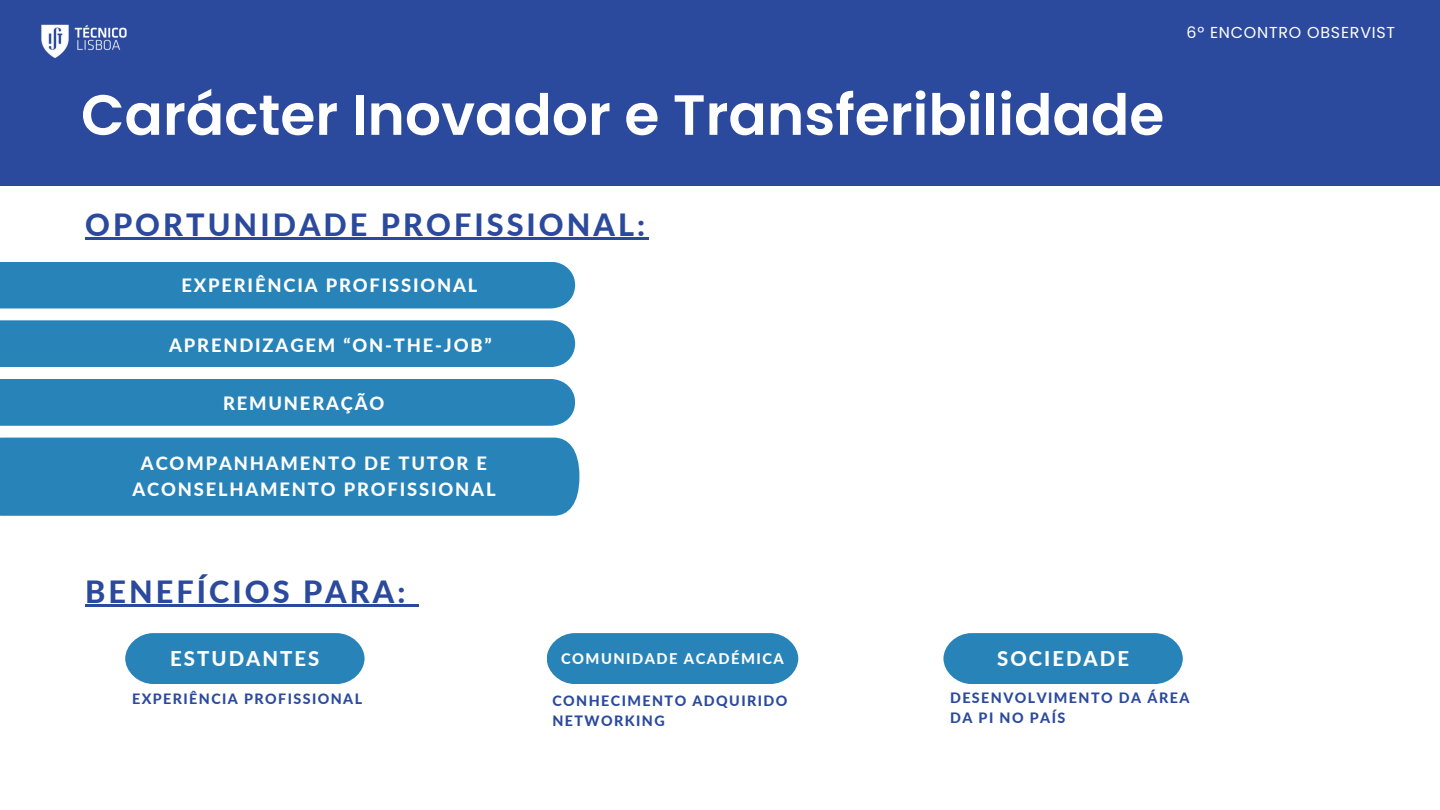
<style>
.page{position:relative;width:1440px;height:810px;background:#fff}
.page>*{position:absolute;margin:0;border:0;box-sizing:border-box;transform-origin:0 0}
.t1{font:600 56.7px "Poppins";color:#fff}
.t2{font:800 30.6px "Lato";letter-spacing:.1em;color:#2b4a9d}
.t3{font:800 20.3px "Lato";letter-spacing:.1em;color:#fff}
.t4{font:800 18.4px/25.3px "Lato";letter-spacing:.1em;color:#fff;text-align:center}
.t5{font:15.9px "Poppins";letter-spacing:.05em;color:#fff}
.t6{font:800 14.7px "Lato";letter-spacing:.1em;color:#fff}
.t7{font:800 14.3px/19.5px "Lato";letter-spacing:.1em;color:#2b4a9d}
</style>
<div class="page">
<div style="left:0;top:0;width:1440px;height:186px;background:#2b4a9d"></div>
<div style="left:0;top:262px;width:575px;height:46px;background:#2883b8"></div>
<div style="left:0;top:320px;width:575px;height:47px;background:#2883b8"></div>
<div style="left:0;top:379px;width:575px;height:47px;background:#2883b8"></div>
<div style="left:0;top:438px;width:579px;height:78px;background:#2883b8"></div>
<hr style="left:85px;top:238px;width:563px;height:2px;background:#2b4a9d">
<hr style="left:85px;top:605px;width:323px;height:2px;background:#2b4a9d">
<svg style="left:408px;top:605px;width:11px;height:2px"></svg>
<svg style="left:125px;top:633px;width:240px;height:51px;background:#348abc"></svg>
<svg style="left:547px;top:633px;width:251px;height:51px;background:#3289bb"></svg>
<svg style="left:943px;top:633px;width:240px;height:51px;background:#348abc"></svg>
<img style="left:41px;top:24px;width:86px;height:34px">
<p class="t1" style="left:81px;top:75px;width:1085px">Carácter Inovador e Transferibilidade</p>
<p class="t5" style="left:1186px;top:21px;width:210px">6º ENCONTRO OBSERVIST</p>
<p class="t2" style="left:85px;top:205px;width:562px">OPORTUNIDADE PROFISSIONAL:</p>
<p class="t4" style="left:181px;top:272px;width:297px">EXPERIÊNCIA PROFISSIONAL</p>
<p class="t4" style="left:169px;top:332px;width:324px">APRENDIZAGEM “ON-THE-JOB”</p>
<p class="t4" style="left:223px;top:390px;width:163px">REMUNERAÇÃO</p>
<p class="t4" style="left:132px;top:451px;width:365px">ACOMPANHAMENTO DE TUTOR E<br>ACONSELHAMENTO PROFISSIONAL</p>
<p class="t2" style="left:85px;top:572px;width:322px">BENEFÍCIOS PARA:</p>
<p class="t3" style="left:170px;top:646px;width:151px">ESTUDANTES</p>
<p class="t6" style="left:561px;top:649px;width:224px">COMUNIDADE ACADÉMICA</p>
<p class="t3" style="left:997px;top:646px;width:133px">SOCIEDADE</p>
<p class="t7" style="left:132px;top:689px;width:232px">EXPERIÊNCIA PROFISSIONAL</p>
<p class="t7" style="left:552px;top:691px;width:237px">CONHECIMENTO ADQUIRIDO</p>
<p class="t7" style="left:552px;top:711px;width:114px">NETWORKING</p>
<p class="t7" style="left:950px;top:688px;width:241px">DESENVOLVIMENTO DA ÁREA<br>DA PI NO PAÍS</p>
</div>
